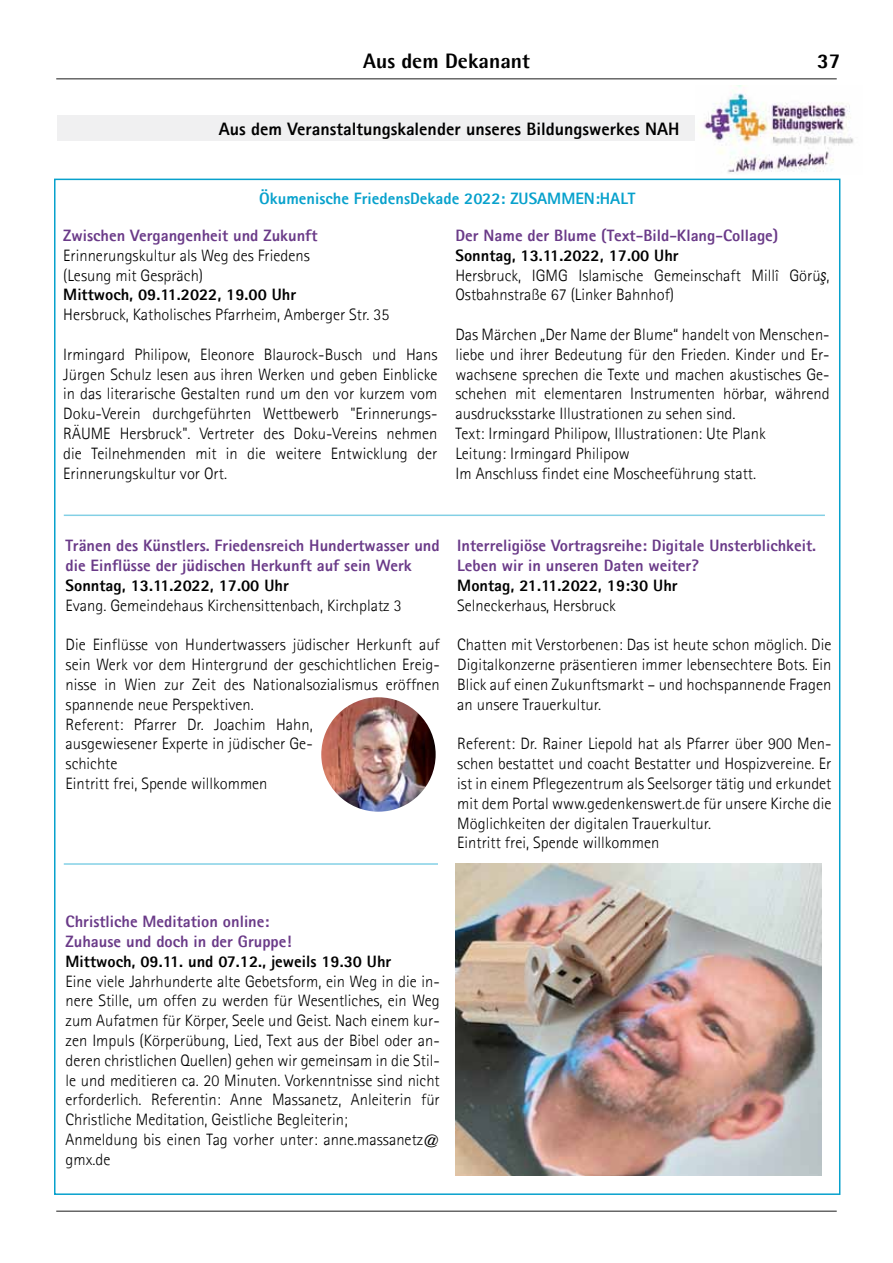
<style>
.page{position:relative;width:893px;height:1263px;background:#fff}
.page>*{position:absolute;margin:0;border:0;box-sizing:border-box;transform-origin:0 0}
.t1{font:800 21px "Agfa Rotis Semisans";color:#000}
.t2{font:800 18px "Agfa Rotis Sans Serif";color:#000}
.t3{font:300 16.5px/19.8px "Agfa Rotis Sans Serif";color:#000}
.t4{font:800 16.5px/19.8px "Agfa Rotis Sans Serif";color:#6a3a88}
.t5{font:800 16.5px "Agfa Rotis Sans Serif";color:#000}
.t6{font:800 16.5px "Agfa Rotis Sans Serif";color:#07a1cc}
.s1{font-weight:800}
.s2{font-family:"Avant Garde IT Cby BT";font-weight:400;font-style:italic}
</style>
<div class="page">
<hr style="left:56px;top:1210px;width:781px;height:2px;background:#000">
<hr style="left:56px;top:78px;width:781px;height:2px;background:#000">
<div style="left:57px;top:115px;width:784px;height:25px;background:#f0f0f1"></div>
<img style="left:696px;top:85px;width:158px;height:88px">
<hr style="left:64px;top:514px;width:761px;height:2px;background:#07a1cc">
<img style="left:321px;top:697px;width:115px;height:115px;border-radius:57px">
<img style="left:455px;top:863px;width:367px;height:313px">
<hr style="left:64px;top:863px;width:374px;height:2px;background:#07a1cc">
<p class="t1" style="left:363px;top:48px;width:168px">Aus dem Dekanant</p>
<p class="t1" style="left:817px;top:48px;width:25px">37</p>
<p class="t2" style="left:219px;top:117px;width:462px">Aus dem Veranstaltungskalender unseres Bildungswerkes NAH</p>
<p class="t6" style="left:259px;top:188px;width:378px">Ökumenische FriedensDekade 2022: ZUSAMMEN:HALT</p>
<p class="t4" style="left:63px;top:225px;width:256px">Zwischen Vergangenheit und Zukunft</p>
<p class="t3" style="left:63px;top:245px;width:248px">Erinnerungskultur als Weg des Friedens (Lesung mit Gespräch)</p>
<p class="t5" style="left:63px;top:284px;width:234px">Mittwoch, 09.11.2022, 19.00 Uhr</p>
<p class="t3" style="left:63px;top:305px;width:327px">Hersbruck, Katholisches Pfarrheim, Amberger Str. 35</p>
<p class="t3" style="left:63px;top:344px;width:376px;text-align:justify">Irmingard Philipow, Eleonore Blaurock-Busch und Hans Jürgen Schulz lesen aus ihren Werken und geben Einblicke in das literarische Gestalten rund um den vor kurzem vom Doku-Verein durchgeführten Wettbewerb "Erinnerungs-RÄUME Hersbruck". Vertreter des Doku-Vereins nehmen die Teilnehmenden mit in die weitere Entwicklung der Erinnerungskultur vor Ort.</p>
<p class="t4" style="left:455px;top:225px;width:324px">Der Name der Blume (Text-Bild-Klang-Collage)</p>
<p class="t3" style="left:455px;top:245px;width:376px"><span class="s1">Sonntag, 13.11.2022, 17.00 Uhr<br></span>Hersbruck, IGMG Islamische Gemeinschaft Millî Görü<span class="s2">ş</span>,<br>Ostbahnstraße 67 (Linker Bahnhof)</p>
<p class="t3" style="left:455px;top:325px;width:376px">Das Märchen „Der Name der Blume“ handelt von Menschen&shy;liebe und ihrer Bedeutung für den Frieden. Kinder und Er&shy;wachsene sprechen die Texte und machen akustisches Ge&shy;schehen mit elementaren Instrumenten hörbar, während ausdrucksstarke Illustrationen zu sehen sind.<br>Text: Irmingard Philipow, Illustrationen: Ute Plank<br>Leitung: Irmingard Philipow<br>Im Anschluss findet eine Moscheeführung statt.</p>
<p class="t4" style="left:66px;top:536px;width:376px">Tränen des Künstlers. Friedensreich Hundertwasser und die Einflüsse der jüdischen Herkunft auf sein Werk</p>
<p class="t5" style="left:66px;top:575px;width:225px">Sonntag, 13.11.2022, 17.00 Uhr</p>
<p class="t3" style="left:66px;top:595px;width:338px">Evang. Gemeindehaus Kirchensittenbach, Kirchplatz 3</p>
<p class="t3" style="left:66px;top:635px;width:376px">Die Einflüsse von Hundertwassers jüdischer Herkunft auf sein Werk vor dem Hintergrund der geschichtlichen Ereig&shy;nisse in Wien zur Zeit des Nationalsozialismus eröffnen spannende neue Perspektiven.<br>Referent: Pfarrer Dr. Joachim Hahn,<br>ausgewiesener Experte in jüdischer Ge-<br>schichte<br>Eintritt frei, Spende willkommen</p>
<p class="t4" style="left:457px;top:536px;width:360px">Interreligiöse Vortragsreihe: Digitale Unsterblichkeit.<br>Leben wir in unseren Daten weiter?</p>
<p class="t5" style="left:457px;top:575px;width:222px">Montag, 21.11.2022, 19:30 Uhr</p>
<p class="t3" style="left:457px;top:595px;width:160px">Selneckerhaus, Hersbruck</p>
<p class="t3" style="left:457px;top:635px;width:376px;text-align:justify">Chatten mit Verstorbenen: Das ist heute schon möglich. Die Digitalkonzerne präsentieren immer lebensechtere Bots. Ein Blick auf einen Zukunftsmarkt – und hochspannende Fragen an unsere Trauerkultur.</p>
<p class="t3" style="left:457px;top:734px;width:376px">Referent: Dr. Rainer Liepold hat als Pfarrer über 900 Men&shy;schen bestattet und coacht Bestatter und Hospizvereine. Er ist in einem Pflegezentrum als Seelsorger tätig und erkundet mit dem Portal www.gedenkenswert.de für unsere Kirche die Möglichkeiten der digitalen Trauerkultur.<br>Eintritt frei, Spende willkommen</p>
<p class="t4" style="left:66px;top:911px;width:228px">Christliche Meditation online:<br>Zuhause und doch in der Gruppe!</p>
<p class="t5" style="left:66px;top:951px;width:327px">Mittwoch, 09.11. und 07.12., jeweils 19.30 Uhr</p>
<p class="t3" style="left:66px;top:971px;width:376px">Eine viele Jahrhunderte alte Gebetsform, ein Weg in die in&shy;nere Stille, um offen zu werden für Wesentliches, ein Weg zum Aufatmen für Körper, Seele und Geist. Nach einem kur&shy;zen Impuls (Körperübung, Lied, Text aus der Bibel oder an&shy;deren christlichen Quellen) gehen wir gemeinsam in die Stil&shy;le und meditieren ca. 20 Minuten. Vorkenntnisse sind nicht erforderlich. Referentin: Anne Massanetz, Anleiterin für Christliche Meditation, Geistliche Begleiterin;<br>Anmeldung bis einen Tag vorher unter: anne.massanetz@ gmx.de</p>
</div>
